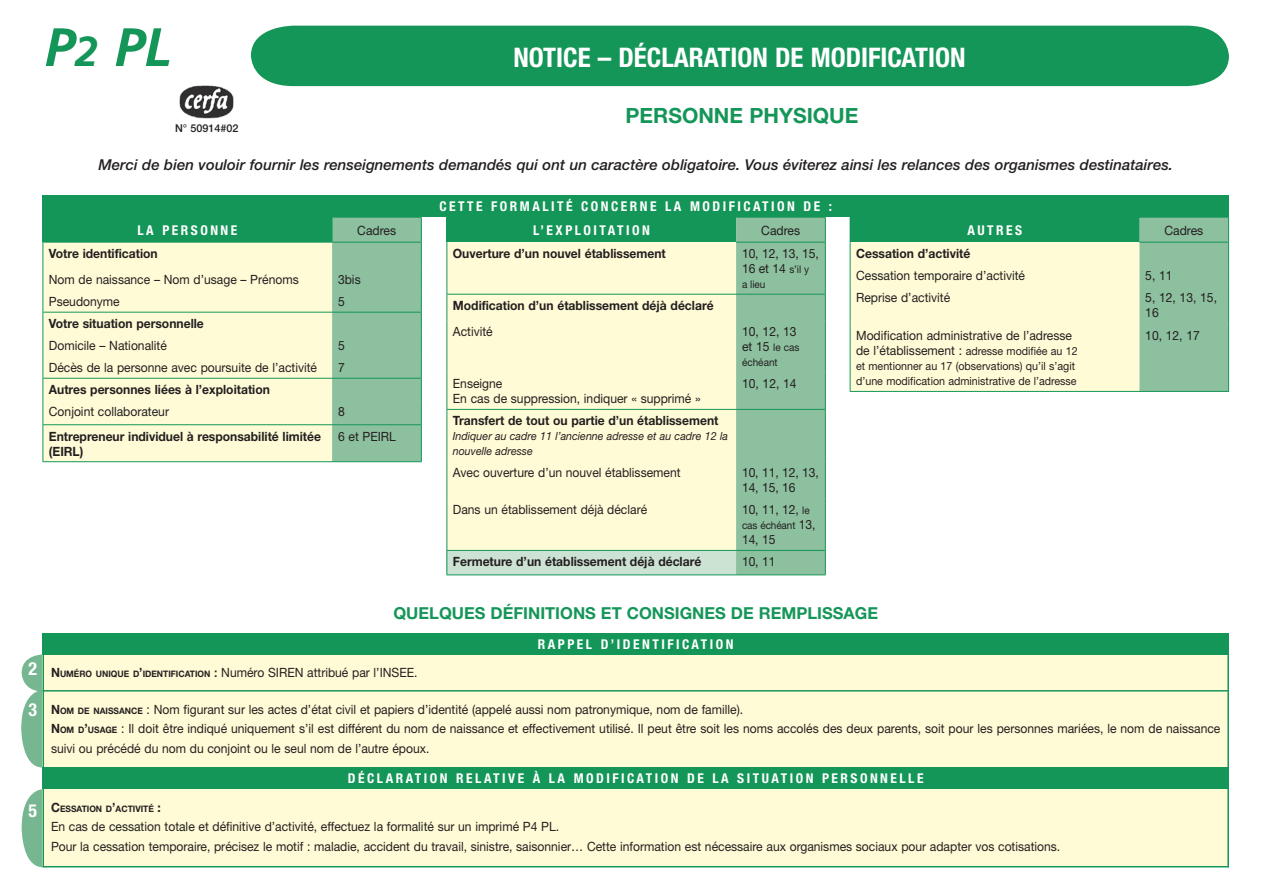
<style>
.page{position:relative;width:1263px;height:893px;background:#fff}
.page>*{position:absolute;margin:0;border:0;box-sizing:border-box;transform-origin:0 0}
.t1{font:italic 700 54px "Frutiger";color:#159659}
.t2{font:700 condensed 27px "Helvetica Neue";color:#fff}
.t3{font:700 21px "Helvetica Neue";color:#159659}
.t4{font:700 condensed 18px "Helvetica Neue";color:#fff}
.t5{font:700 16.5px "Helvetica Neue";color:#159659}
.t6{font:italic 500 15px "Helvetica Neue";color:#231f20}
.t7{font:700 condensed 13.5px "Helvetica Neue";letter-spacing:.185em;color:#fff}
.t8{font:12.75px/15px "Helvetica Neue";color:#231f20;scale:.95 1}
.t9{font:700 12.75px/15px "Helvetica Neue";color:#231f20;scale:.95 1}
.t10{font:11.25px/15px "Helvetica Neue";color:#231f20;scale:.95 1}
.t11{font:italic 11.25px/15px "Helvetica Neue";color:#231f20;scale:.95 1}
.t12{font:500 10.8px "Helvetica Neue";color:#231f20}
.t13{font:10.5px/15px "Helvetica Neue";letter-spacing:-.01em;color:#231f20;scale:.95 1}
.t14{font:700 8.85px "Helvetica Neue";color:#231f20;scale:.95 1}
.s1{font-size:42px}
.s2{font-size:10.5px}
.s3{font-size:12.75px}
.s4{font-weight:700}
.s5{font-weight:700;font-size:8.85px}
.s6{font-weight:500}
</style>
<div class="page">
<div style="left:251px;top:26px;width:978px;height:60px;background:#159659"></div>
<img style="left:180px;top:86px;width:54px;height:32px">
<div style="left:43px;top:196px;width:1186px;height:21px;background:#159659"></div>
<div style="left:43px;top:217px;width:289px;height:25px;background:#159659"></div>
<div style="left:44px;top:243px;width:288px;height:218px;background:#fffbd6"></div>
<hr style="left:43px;top:425px;width:1px;height:36px;background:#159659">
<hr style="left:43px;top:461px;width:379px;height:1px;background:#159659">
<hr style="left:43px;top:312px;width:289px;height:1px;background:#159659">
<hr style="left:43px;top:378px;width:289px;height:1px;background:#159659">
<hr style="left:43px;top:424px;width:289px;height:1px;background:#159659">
<svg style="left:43px;top:243px;width:1px;height:181px"></svg>
<svg style="left:332px;top:217px;width:90px;height:245px;background:#8abf9d"></svg>
<hr style="left:43px;top:242px;width:289px;height:1px;background:#159659">
<div style="left:447px;top:217px;width:289px;height:25px;background:#159659"></div>
<div style="left:447px;top:242px;width:289px;height:308px;background:#fffbd6"></div>
<div style="left:447px;top:550px;width:289px;height:25px;background:#cce2d3"></div>
<hr style="left:446px;top:217px;width:290px;height:1px;background:#159659">
<svg style="left:446px;top:218px;width:1px;height:24px"></svg>
<hr style="left:446px;top:242px;width:1px;height:52px;background:#159659">
<svg style="left:446px;top:295px;width:1px;height:25px"></svg>
<hr style="left:446px;top:320px;width:1px;height:52px;background:#159659">
<hr style="left:446px;top:372px;width:1px;height:37px;background:#159659">
<hr style="left:446px;top:410px;width:1px;height:51px;background:#159659">
<hr style="left:446px;top:461px;width:1px;height:37px;background:#159659">
<hr style="left:446px;top:498px;width:1px;height:52px;background:#159659">
<svg style="left:446px;top:551px;width:1px;height:23px"></svg>
<div style="left:736px;top:217px;width:90px;height:357px;background:#8dc09f"></div>
<hr style="left:446px;top:574px;width:380px;height:1px;background:#159659">
<hr style="left:736px;top:242px;width:90px;height:1px;background:#159659">
<hr style="left:446px;top:294px;width:380px;height:1px;background:#159659">
<hr style="left:446px;top:409px;width:380px;height:1px;background:#159659">
<hr style="left:446px;top:550px;width:380px;height:1px;background:#159659">
<svg style="left:850px;top:217px;width:379px;height:174px;background:#cae1bb"></svg>
<hr style="left:850px;top:286px;width:1px;height:38px;background:#159659">
<hr style="left:1228px;top:286px;width:1px;height:38px;background:#159659">
<hr style="left:850px;top:324px;width:1px;height:67px;background:#159659">
<hr style="left:1228px;top:324px;width:1px;height:67px;background:#159659">
<hr style="left:850px;top:391px;width:379px;height:1px;background:#159659">
<hr style="left:1139px;top:242px;width:90px;height:1px;background:#159659">
<div style="left:21px;top:690px;width:43px;height:77px;background:#76b690;border-radius:50%"></div>
<div style="left:22px;top:654px;width:42px;height:37px;background:#76b690;border-radius:50%"></div>
<div style="left:22px;top:789px;width:42px;height:78px;background:#76b690;border-radius:50%"></div>
<div style="left:43px;top:652px;width:1186px;height:214px;background:#fffbd6"></div>
<div style="left:43px;top:634px;width:1186px;height:21px;background:#159659"></div>
<div style="left:43px;top:767px;width:1186px;height:22px;background:#159659"></div>
<hr style="left:43px;top:690px;width:1186px;height:2px;background:#159659">
<hr style="left:43px;top:866px;width:1186px;height:1px;background:#159659">
<hr style="left:43px;top:638px;width:1px;height:228px;background:#159659">
<hr style="left:1227px;top:650px;width:2px;height:217px;background:#159659">
<h1 class="t1" style="left:45px;top:26px;width:128px">P<span class="s1">2</span> PL</h1>
<h2 class="t2" style="left:513px;top:48px;width:454px">NOTICE – DÉCLARATION DE MODIFICATION</h2>
<h3 class="t3" style="left:626px;top:108px;width:234px">PERSONNE PHYSIQUE</h3>
<p class="t6" style="left:98px;top:159px;width:1076px">Merci de bien vouloir fournir les renseignements demandés qui ont un caractère obligatoire. Vous éviterez ainsi les relances des organismes destinataires.</p>
<p class="t12" style="left:175px;top:124px;width:65px">N° 50914#02</p>
<p class="t7" style="left:138px;top:225px;width:101px">LA PERSONNE</p>
<p class="t8" style="left:357px;top:224px;width:42px">Cadres</p>
<p class="t9" style="left:49px;top:247px;width:116px">Votre identification</p>
<p class="t8" style="left:49px;top:273px;width:264px">Nom de naissance – Nom d’usage – Prénoms</p>
<p class="t8" style="left:338px;top:273px;width:25px">3bis</p>
<p class="t8" style="left:49px;top:295px;width:76px">Pseudonyme</p>
<p class="t8" style="left:338px;top:295px;width:9px">5</p>
<p class="t9" style="left:49px;top:317px;width:165px">Votre situation personnelle</p>
<p class="t8" style="left:49px;top:339px;width:126px">Domicile – Nationalité</p>
<p class="t8" style="left:338px;top:339px;width:9px">5</p>
<p class="t8" style="left:49px;top:361px;width:284px">Décès de la personne avec poursuite de l’activité</p>
<p class="t8" style="left:338px;top:361px;width:9px">7</p>
<p class="t9" style="left:49px;top:383px;width:234px">Autres personnes liées à l’exploitation</p>
<p class="t8" style="left:49px;top:405px;width:128px">Conjoint collaborateur</p>
<p class="t8" style="left:338px;top:405px;width:9px">8</p>
<p class="t9" style="left:49px;top:430px;width:288px">Entrepreneur individuel à responsabilité limitée (EIRL)</p>
<p class="t8" style="left:338px;top:430px;width:62px">6 et PEIRL</p>
<p class="t7" style="left:439px;top:202px;width:394px">CETTE FORMALITÉ CONCERNE LA MODIFICATION DE :</p>
<p class="t7" style="left:533px;top:225px;width:118px">L’EXPLOITATION</p>
<p class="t8" style="left:761px;top:224px;width:42px">Cadres</p>
<p class="t9" style="left:453px;top:247px;width:226px">Ouverture d’un nouvel établissement</p>
<p class="t8" style="left:742px;top:247px;width:82px">10, 12, 13, 15,<br>16 et 14 <span class="s2">s’il y</span></p>
<p class="t13" style="left:742px;top:278px;width:26px">a lieu</p>
<p class="t9" style="left:453px;top:299px;width:276px">Modification d’un établissement déjà déclaré</p>
<p class="t8" style="left:453px;top:326px;width:44px">Activité</p>
<p class="t8" style="left:742px;top:326px;width:59px">10, 12, 13</p>
<p class="t13" style="left:742px;top:341px;width:62px"><span class="s3">et 15</span> le cas échéant</p>
<p class="t8" style="left:453px;top:378px;width:262px">Enseigne<br>En cas de suppression, indiquer « supprimé »</p>
<p class="t8" style="left:742px;top:378px;width:59px">10, 12, 14</p>
<p class="t9" style="left:453px;top:414px;width:281px">Transfert de tout ou partie d’un établissement</p>
<p class="t11" style="left:453px;top:430px;width:291px">Indiquer au cadre 11 l’ancienne adresse et au cadre 12 la nouvelle adresse</p>
<p class="t8" style="left:453px;top:467px;width:241px">Avec ouverture d’un nouvel établissement</p>
<p class="t8" style="left:742px;top:467px;width:82px">10, 11, 12, 13,<br>14, 15, 16</p>
<p class="t8" style="left:453px;top:504px;width:206px">Dans un établissement déjà déclaré</p>
<p class="t8" style="left:742px;top:504px;width:73px">10, 11, 12, <span class="s2">le</span></p>
<p class="t13" style="left:742px;top:519px;width:79px">cas échéant <span class="s3">13,</span></p>
<p class="t8" style="left:742px;top:534px;width:37px">14, 15</p>
<p class="t9" style="left:453px;top:555px;width:263px">Fermeture d’un établissement déjà déclaré</p>
<p class="t8" style="left:742px;top:556px;width:37px">10, 11</p>
<p class="t7" style="left:967px;top:225px;width:56px">AUTRES</p>
<p class="t8" style="left:1164px;top:224px;width:42px">Cadres</p>
<p class="t9" style="left:856px;top:247px;width:122px">Cessation d’activité</p>
<p class="t8" style="left:856px;top:269px;width:179px">Cessation temporaire d’activité</p>
<p class="t8" style="left:1145px;top:269px;width:30px">5, 11</p>
<p class="t8" style="left:856px;top:291px;width:101px">Reprise d’activité</p>
<p class="t8" style="left:1145px;top:291px;width:77px">5, 12, 13, 15,<br>16</p>
<p class="t8" style="left:856px;top:330px;width:229px">Modification administrative de l’adresse</p>
<p class="t10" style="left:856px;top:345px;width:235px"><span class="s3">de l’établissement :</span> adresse modifiée au 12 et mentionner au 17 (observations) qu’il s’agit d’une modification administrative de l’adresse</p>
<p class="t8" style="left:1145px;top:330px;width:59px">10, 12, 17</p>
<h3 class="t4" style="left:29px;top:662px;width:10px">2</h3>
<h3 class="t4" style="left:29px;top:703px;width:10px">3</h3>
<h3 class="t4" style="left:29px;top:804px;width:10px">5</h3>
<p class="t5" style="left:393px;top:607px;width:486px">QUELQUES DÉFINITIONS ET CONSIGNES DE REMPLISSAGE</p>
<p class="t7" style="left:538px;top:640px;width:197px">RAPPEL D’IDENTIFICATION</p>
<p class="t8" style="left:51px;top:666px;width:387px"><span class="s4">N</span><span class="s5">UMÉRO UNIQUE D</span><span class="s4">’</span><span class="s5">IDENTIFICATION</span> <span class="s6">:</span> Numéro SIREN attribué par l’INSEE.</p>
<p class="t8" style="left:51px;top:700px;width:1232px;line-height:19.5px"><span class="s4">N</span><span class="s5">OM DE NAISSANCE</span> : Nom figurant sur les actes d’état civil et papiers d’identité (appelé aussi nom patronymique, nom de famille).<br><span class="s4">N</span><span class="s5">OM D</span><span class="s4">’</span><span class="s5">USAGE</span> : Il doit être indiqué uniquement s’il est différent du nom de naissance et effectivement utilisé. Il peut être soit les noms accolés des deux parents, soit pour les personnes mariées, le nom de naissance suivi ou précédé du nom du conjoint ou le seul nom de l’autre époux.</p>
<p class="t7" style="left:348px;top:774px;width:577px">DÉCLARATION RELATIVE À LA MODIFICATION DE LA SITUATION PERSONNELLE</p>
<p class="t14" style="left:51px;top:805px;width:117px"><span class="s3">C</span>ESSATION D<span class="s3">’</span>ACTIVITÉ <span class="s3">:</span></p>
<p class="t8" style="left:51px;top:818px;width:1064px;line-height:19.5px">En cas de cessation totale et définitive d’activité, effectuez la formalité sur un imprimé P4 PL.<br>Pour la cessation temporaire, précisez le motif : maladie, accident du travail, sinistre, saisonnier… Cette information est nécessaire aux organismes sociaux pour adapter vos cotisations.</p>
</div>
